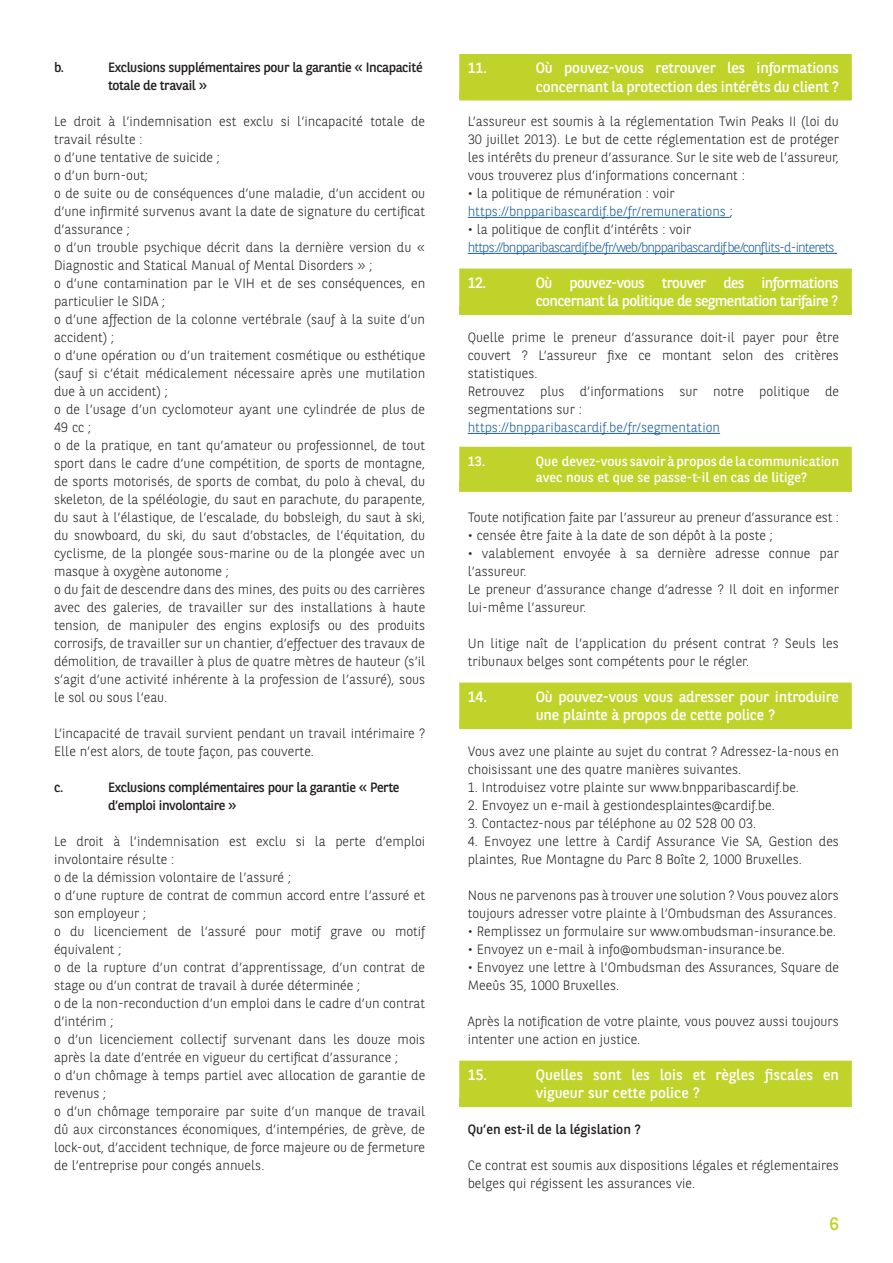
<style>
.page{position:relative;width:893px;height:1263px;background:#fff}
.page>*{position:absolute;margin:0;border:0;box-sizing:border-box;transform-origin:0 0}
._02_tittel{font:18px "BNPP Sans";color:#c0d32b}
.t1{font:15px/18px "BNPP Sans";letter-spacing:-.01em;color:#fff}
.t2{font:15px/18px "BNPP Sans";letter-spacing:-.04em;color:#fff}
._06_body{font:300 13.5px/18px "BNPP Sans";color:#231f20}
._06_body-2{font:13.5px/18px "BNPP Sans";letter-spacing:-.03em;color:#231f20}
._06_body-3{font:300 13.5px "BNPP Sans";color:#175d9e}
.t3{font:13.5px/16.2px "BNPP Sans";color:#fff}
._06_body-4{font:300 13.5px "BNPP Sans";letter-spacing:-.06em;color:#175d9e}
._06_body-5{font:13.5px "BNPP Sans";color:#231f20}
.s1{color:#231f20}
</style>
<div class="page">
<div style="left:459px;top:54px;width:393px;height:45px;background:#c0d32b"></div>
<div style="left:459px;top:91px;width:393px;height:9px;background:#c0d32b"></div>
<hr style="left:468px;top:217px;width:262px;height:1px;background:#175d9e">
<hr style="left:468px;top:253px;width:367px;height:1px;background:#175d9e">
<div style="left:459px;top:269px;width:393px;height:45px;background:#c0d32b"></div>
<div style="left:459px;top:306px;width:393px;height:9px;background:#c0d32b"></div>
<hr style="left:468px;top:433px;width:252px;height:1px;background:#175d9e">
<div style="left:459px;top:447px;width:393px;height:45px;background:#c0d32b"></div>
<div style="left:459px;top:683px;width:393px;height:45px;background:#c0d32b"></div>
<div style="left:459px;top:720px;width:393px;height:9px;background:#c0d32b"></div>
<div style="left:459px;top:1061px;width:393px;height:45px;background:#c0d32b"></div>
<div style="left:459px;top:1098px;width:393px;height:9px;background:#c0d32b"></div>
<p class="_06_body-2" style="left:54px;top:58px;width:12px">b.</p>
<p class="_06_body-2" style="left:108px;top:58px;width:316px">Exclusions supplémentaires pour la garantie « Incapacité totale de travail »</p>
<p class="_06_body" style="left:54px;top:112px;width:373px">Le droit à l’indemnisation est exclu si l’incapacité totale de travail résulte :</p>
<p class="_06_body" style="left:54px;top:148px;width:168px">o d’une tentative de suicide ;</p>
<p class="_06_body" style="left:54px;top:166px;width:95px">o d’un burn-out;</p>
<p class="_06_body" style="left:54px;top:184px;width:373px;text-align:justify">o de suite ou de conséquences d’une maladie, d’un accident ou d’une infirmité survenus avant la date de signature du certificat d’assurance ;</p>
<p class="_06_body" style="left:54px;top:238px;width:373px">o d’un trouble psychique décrit dans la dernière version du «<br>Diagnostic and Statical Manual of Mental Disorders » ;</p>
<p class="_06_body" style="left:54px;top:274px;width:373px">o d’une contamination par le VIH et de ses conséquences, en particulier le SIDA ;</p>
<p class="_06_body" style="left:54px;top:310px;width:373px">o d’une affection de la colonne vertébrale (sauf à la suite d’un accident) ;</p>
<p class="_06_body" style="left:54px;top:346px;width:373px;text-align:justify">o d’une opération ou d’un traitement cosmétique ou esthétique (sauf si c’était médicalement nécessaire après une mutilation due à un accident) ;</p>
<p class="_06_body" style="left:54px;top:400px;width:373px">o de l’usage d’un cyclomoteur ayant une cylindrée de plus de<br>49 cc ;</p>
<p class="_06_body" style="left:54px;top:436px;width:373px;text-align:justify">o de la pratique, en tant qu’amateur ou professionnel, de tout sport dans le cadre d’une compétition, de sports de montagne, de sports motorisés, de sports de combat, du polo à cheval, du skeleton, de la spéléologie, du saut en parachute, du parapente, du saut à l’élastique, de l’escalade, du bobsleigh, du saut à ski, du snowboard, du ski, du saut d’obstacles, de l’équitation, du cyclisme, de la plongée sous-marine ou de la plongée avec un masque à oxygène autonome ;</p>
<p class="_06_body" style="left:54px;top:580px;width:373px;text-align:justify">o du fait de descendre dans des mines, des puits ou des carrières avec des galeries, de travailler sur des installations à haute tension, de manipuler des engins explosifs ou des produits corrosifs, de travailler sur un chantier, d’effectuer des travaux de démolition, de travailler à plus de quatre mètres de hauteur (s’il s’agit d’une activité inhérente à la profession de l’assuré), sous le sol ou sous l’eau.</p>
<p class="_06_body" style="left:54px;top:724px;width:373px">L’incapacité de travail survient pendant un travail intérimaire ?<br>Elle n’est alors, de toute façon, pas couverte.</p>
<p class="_06_body-2" style="left:54px;top:778px;width:11px">c.</p>
<p class="_06_body-2" style="left:108px;top:778px;width:293px">Exclusions complémentaires pour la garantie « Perte d’emploi involontaire »</p>
<p class="_06_body" style="left:54px;top:832px;width:373px">Le droit à l’indemnisation est exclu si la perte d’emploi involontaire résulte :</p>
<p class="_06_body" style="left:54px;top:868px;width:239px">o de la démission volontaire de l’assuré ;</p>
<p class="_06_body" style="left:54px;top:886px;width:373px">o d’une rupture de contrat de commun accord entre l’assuré et son employeur ;</p>
<p class="_06_body" style="left:54px;top:922px;width:373px">o du licenciement de l’assuré pour motif grave ou motif équivalent ;</p>
<p class="_06_body" style="left:54px;top:958px;width:373px">o de la rupture d’un contrat d’apprentissage, d’un contrat de stage ou d’un contrat de travail à durée déterminée ;</p>
<p class="_06_body" style="left:54px;top:994px;width:373px">o de la non-reconduction d’un emploi dans le cadre d’un contrat d’intérim ;</p>
<p class="_06_body" style="left:54px;top:1030px;width:373px">o d’un licenciement collectif survenant dans les douze mois après la date d’entrée en vigueur du certificat d’assurance ;</p>
<p class="_06_body" style="left:54px;top:1066px;width:373px">o d’un chômage à temps partiel avec allocation de garantie de revenus ;</p>
<p class="_06_body" style="left:54px;top:1102px;width:373px;text-align:justify">o d’un chômage temporaire par suite d’un manque de travail dû aux circonstances économiques, d’intempéries, de grève, de lock-out, d’accident technique, de force majeure ou de fermeture de l’entreprise pour congés annuels.</p>
<p class="t1" style="left:468px;top:59px;width:21px">11.</p>
<p class="t1" style="left:536px;top:59px;width:305px">Où pouvez-vous retrouver les informations concernant la protection des intérêts du client ?</p>
<p class="_06_body" style="left:468px;top:112px;width:373px;text-align:justify">L’assureur est soumis à la réglementation Twin Peaks II (loi du 30 juillet 2013). Le but de cette réglementation est de protéger les intérêts du preneur d’assurance. Sur le site web de l’assureur, vous trouverez plus d’informations concernant :</p>
<p class="_06_body" style="left:468px;top:184px;width:208px">• la politique de rémunération : voir</p>
<p class="_06_body-3" style="left:468px;top:202px;width:267px">https://bnpparibascardif.be/fr/remunerations <span class="s1">;</span></p>
<p class="_06_body" style="left:468px;top:220px;width:225px">• la politique de conflit d’intérêts : voir</p>
<p class="_06_body-4" style="left:468px;top:238px;width:368px">https://bnpparibascardif.be/fr/web/bnpparibascardif.be/conflits-d-interets</p>
<p class="t1" style="left:468px;top:273px;width:20px">12.</p>
<p class="t2" style="left:536px;top:273px;width:305px">Où pouvez-vous trouver des informations concernant la politique de segmentation tarifaire ?</p>
<p class="_06_body" style="left:468px;top:328px;width:373px;text-align:justify">Quelle prime le preneur d’assurance doit-il payer pour être couvert ? L’assureur fixe ce montant selon des critères statistiques.</p>
<p class="_06_body" style="left:468px;top:382px;width:373px">Retrouvez plus d’informations sur notre politique de segmentations sur :</p>
<p class="_06_body-3" style="left:468px;top:418px;width:254px">https://bnpparibascardif.be/fr/segmentation</p>
<p class="t3" style="left:468px;top:453px;width:19px">13.</p>
<p class="t3" style="left:536px;top:453px;width:305px">Que devez-vous savoir à propos de la communication avec nous et que se passe-t-il en cas de litige?</p>
<p class="_06_body" style="left:468px;top:508px;width:373px">Toute notification faite par l’assureur au preneur d’assurance est :</p>
<p class="_06_body" style="left:468px;top:526px;width:307px">• censée être faite à la date de son dépôt à la poste ;</p>
<p class="_06_body" style="left:468px;top:544px;width:373px">• valablement envoyée à sa dernière adresse connue par l’assureur.</p>
<p class="_06_body" style="left:468px;top:580px;width:373px">Le preneur d’assurance change d’adresse ? Il doit en informer lui-même l’assureur.</p>
<p class="_06_body" style="left:468px;top:634px;width:373px">Un litige naît de l’application du présent contrat ? Seuls les tribunaux belges sont compétents pour le régler.</p>
<p class="t1" style="left:468px;top:687px;width:21px">14.</p>
<p class="t1" style="left:536px;top:687px;width:305px">Où pouvez-vous vous adresser pour introduire une plainte à propos de cette police ?</p>
<p class="_06_body" style="left:468px;top:742px;width:373px">Vous avez une plainte au sujet du contrat ? Adressez-la-nous en choisissant une des quatre manières suivantes.</p>
<p class="_06_body" style="left:468px;top:778px;width:333px">1. Introduisez votre plainte sur www.bnpparibascardif.be.</p>
<p class="_06_body" style="left:468px;top:796px;width:309px">2. Envoyez un e-mail à gestiondesplaintes@cardif.be.</p>
<p class="_06_body" style="left:468px;top:814px;width:290px">3. Contactez-nous par téléphone au 02 528 00 03.</p>
<p class="_06_body" style="left:468px;top:832px;width:373px">4. Envoyez une lettre à Cardif Assurance Vie SA, Gestion des plaintes, Rue Montagne du Parc 8 Boîte 2, 1000 Bruxelles.</p>
<p class="_06_body" style="left:468px;top:886px;width:373px">Nous ne parvenons pas à trouver une solution ? Vous pouvez alors toujours adresser votre plainte à l’Ombudsman des Assurances.</p>
<p class="_06_body" style="left:468px;top:922px;width:370px">• Remplissez un formulaire sur www.ombudsman-insurance.be.</p>
<p class="_06_body" style="left:468px;top:940px;width:319px">• Envoyez un e-mail à info@ombudsman-insurance.be.</p>
<p class="_06_body" style="left:468px;top:958px;width:373px">• Envoyez une lettre à l’Ombudsman des Assurances, Square de<br>Meeûs 35, 1000 Bruxelles.</p>
<p class="_06_body" style="left:468px;top:1012px;width:373px">Après la notification de votre plainte, vous pouvez aussi toujours intenter une action en justice.</p>
<p class="t1" style="left:468px;top:1065px;width:21px">15.</p>
<p class="t1" style="left:536px;top:1065px;width:305px">Quelles sont les lois et règles fiscales en vigueur sur cette police ?</p>
<p class="_06_body-5" style="left:468px;top:1120px;width:175px">Qu’en est-il de la législation ?</p>
<p class="_06_body" style="left:468px;top:1156px;width:373px">Ce contrat est soumis aux dispositions légales et réglementaires belges qui régissent les assurances vie.</p>
<p class="_02_tittel" style="left:829px;top:1211px;width:11px">6</p>
</div>
